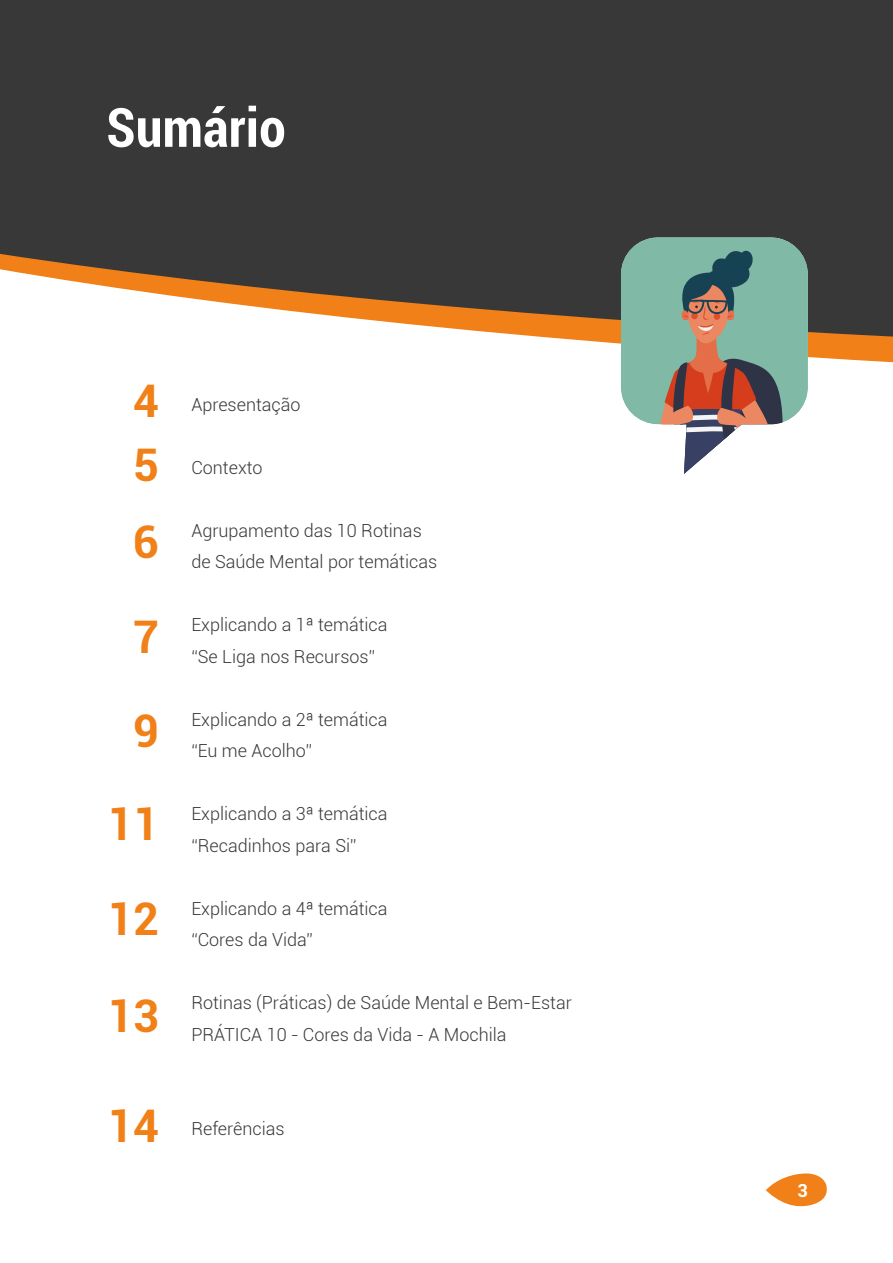
<style>
.page{position:relative;width:893px;height:1263px;background:#fff}
.page>*{position:absolute;margin:0;border:0;box-sizing:border-box;transform-origin:0 0}
.t1{font:700 condensed 54px "Roboto";letter-spacing:.005em;color:#fff}
.t2{font:700 45px "Roboto";color:#f08017}
.t3{font:300 18px "Roboto";color:#383838}
.t4{font:700 18px "Roboto";color:#fff}
</style>
<div class="page">
<svg style="left:766px;top:1173px;width:61px;height:33px"></svg>
<svg style="left:0;top:0;width:893px;height:360px;background:#554f4a"></svg>
<svg style="left:621px;top:237px;width:187px;height:237px"></svg>
<p class="t1" style="left:106px;top:90px;width:181px">Sumário</p>
<p class="t2" style="left:133px;top:369px;width:27px">4</p>
<p class="t2" style="left:133px;top:433px;width:27px">5</p>
<p class="t2" style="left:133px;top:510px;width:27px">6</p>
<p class="t2" style="left:133px;top:605px;width:27px">7</p>
<p class="t2" style="left:133px;top:699px;width:27px">9</p>
<p class="t2" style="left:107px;top:793px;width:53px">11</p>
<p class="t2" style="left:107px;top:887px;width:53px">12</p>
<p class="t2" style="left:107px;top:984px;width:53px">13</p>
<p class="t2" style="left:107px;top:1094px;width:53px">14</p>
<p class="t3" style="left:191px;top:392px;width:111px">Apresentação</p>
<p class="t3" style="left:191px;top:455px;width:73px">Contexto</p>
<p class="t3" style="left:191px;top:518px;width:232px">Agrupamento das 10 Rotinas</p>
<p class="t3" style="left:191px;top:549px;width:247px">de Saúde Mental por temáticas</p>
<p class="t3" style="left:191px;top:612px;width:198px">Explicando a 1ª temática</p>
<p class="t3" style="left:191px;top:644px;width:185px">“Se Liga nos Recursos”</p>
<p class="t3" style="left:191px;top:707px;width:198px">Explicando a 2ª temática</p>
<p class="t3" style="left:191px;top:738px;width:122px">“Eu me Acolho”</p>
<p class="t3" style="left:191px;top:801px;width:198px">Explicando a 3ª temática</p>
<p class="t3" style="left:191px;top:833px;width:167px">“Recadinhos para Si”</p>
<p class="t3" style="left:191px;top:896px;width:198px">Explicando a 4ª temática</p>
<p class="t3" style="left:191px;top:927px;width:123px">“Cores da Vida”</p>
<p class="t3" style="left:191px;top:990px;width:382px">Rotinas (Práticas) de Saúde Mental e Bem-Estar</p>
<p class="t3" style="left:191px;top:1022px;width:317px">PRÁTICA 10 - Cores da Vida - A Mochila</p>
<p class="t3" style="left:191px;top:1116px;width:95px">Referências</p>
<p class="t4" style="left:798px;top:1177px;width:12px">3</p>
</div>
